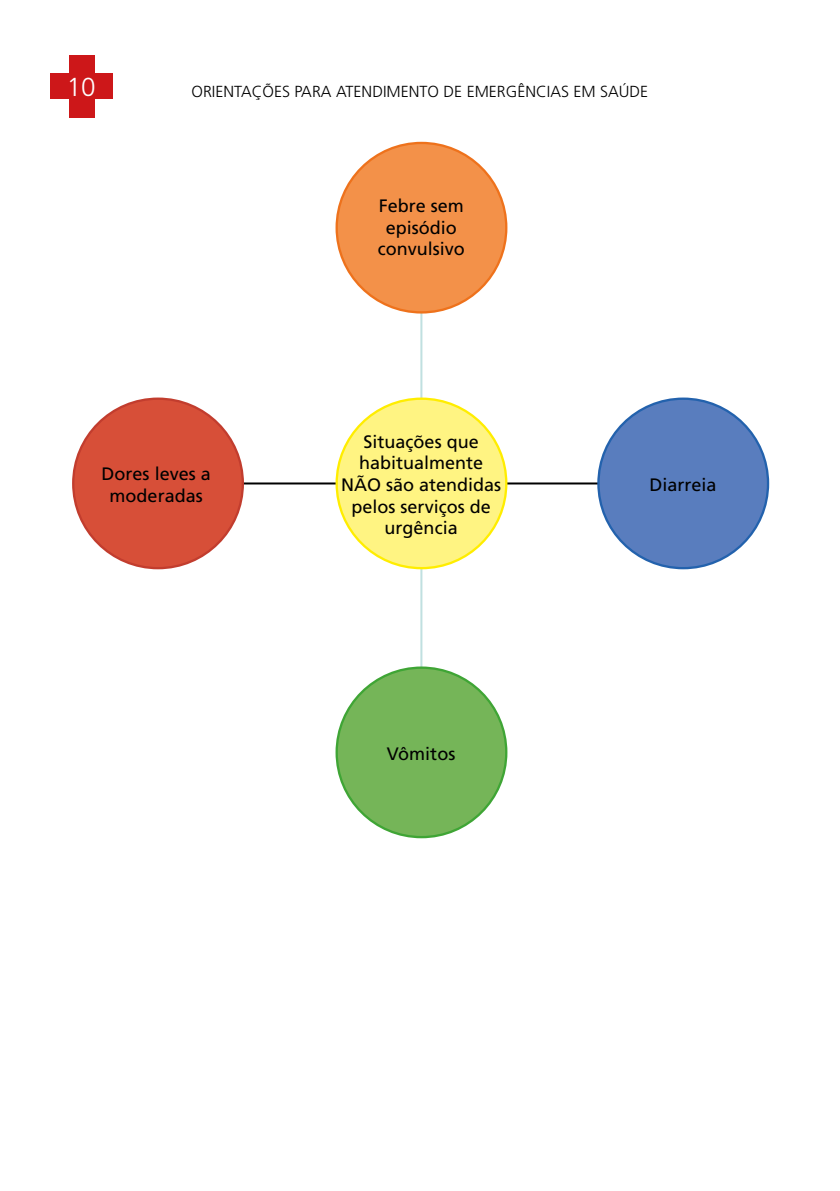
<style>
.page{position:relative;width:840px;height:1191px;background:#fff}
.page>*{position:absolute;margin:0;border:0;box-sizing:border-box;transform-origin:0 0}
.t1{font:300 26px "Frutiger LT Std";color:#fff}
.t2{font:18px/21.6px "Frutiger LT Std";color:#000;text-align:center}
.t3{font:300 16px "Frutiger LT Std";color:#000}
</style>
<div class="page">
<div style="left:69px;top:55px;width:26px;height:62px;background:#cd1719"></div>
<div style="left:50px;top:73px;width:62px;height:26px;background:#cd1719"></div>
<hr style="left:420px;top:275px;width:2px;height:419px;background:#c0e0e0">
<hr style="left:232px;top:482px;width:417px;height:2px;background:#000">
<div style="left:336px;top:143px;width:170px;height:169px;background:#f39149;border-radius:50%"></div>
<div style="left:336px;top:399px;width:170px;height:169px;background:#fff482;border-radius:50%"></div>
<div style="left:336px;top:667px;width:170px;height:170px;background:#75b558;border-radius:50%"></div>
<div style="left:598px;top:399px;width:169px;height:169px;background:#597dbe;border-radius:50%"></div>
<div style="left:73px;top:399px;width:170px;height:169px;background:#d74f38;border-radius:50%"></div>
<h1 class="t1" style="left:67px;top:73px;width:30px">10</h1>
<p class="t3" style="left:191px;top:82px;width:458px">ORIENTAÇÕES PARA ATENDIMENTO DE EMERGÊNCIAS EM SAÚDE</p>
<p class="t2" style="left:101px;top:463px;width:111px">Dores leves a moderadas</p>
<p class="t2" style="left:377px;top:195px;width:88px">Febre sem episódio convulsivo</p>
<p class="t2" style="left:341px;top:431px;width:162px">Situações que habitualmente<br>NÃO são atendidas pelos serviços de urgência</p>
<p class="t2" style="left:387px;top:743px;width:70px">Vômitos</p>
<p class="t2" style="left:649px;top:474px;width:69px">Diarreia</p>
</div>
